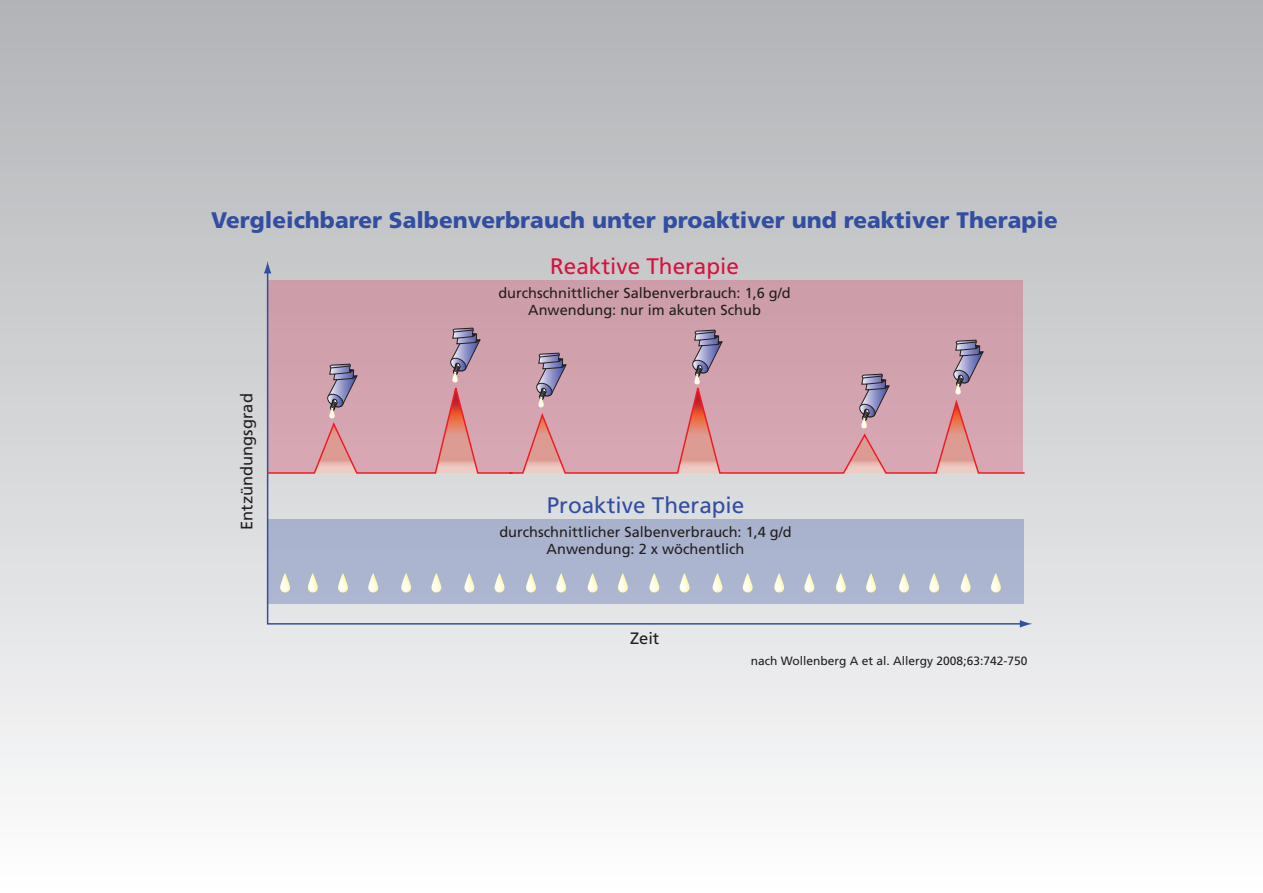
<style>
.page{position:relative;width:1263px;height:893px;background:#fff}
.page>*{position:absolute;margin:0;border:0;box-sizing:border-box;transform-origin:0 0}
.t1{font:900 22.5px "Frutiger";color:#324ea1}
.t2{font:22.5px "Frutiger";color:#324ea1}
.t3{font:22.5px "Frutiger";color:#d7123e}
.t4{font:16.5px "Frutiger";color:#231f20}
.t5{font:14.55px/17.4px "Frutiger";color:#231f20;text-align:center}
.t6{font:12px "Frutiger";color:#231f20}
</style>
<div class="page">
<div style="left:0;top:0;width:1263px;height:893px;background:linear-gradient(to bottom,#b1b3b6,#fdfdfe)"></div>
<svg style="left:266px;top:269px;width:758px;height:356px;background:#c5b7c5"></svg>
<svg style="left:1020px;top:620px;width:12px;height:8px"></svg>
<svg style="left:264px;top:261px;width:7px;height:12px"></svg>
<svg style="left:266px;top:382px;width:760px;height:92px;background:#d6a0aa"></svg>
<svg style="left:280px;top:573px;width:10px;height:19px"></svg>
<svg style="left:308px;top:573px;width:10px;height:19px"></svg>
<svg style="left:338px;top:573px;width:10px;height:19px"></svg>
<svg style="left:368px;top:573px;width:10px;height:19px"></svg>
<svg style="left:401px;top:573px;width:10px;height:19px"></svg>
<svg style="left:431px;top:573px;width:10px;height:19px"></svg>
<svg style="left:464px;top:573px;width:10px;height:19px"></svg>
<svg style="left:494px;top:573px;width:10px;height:19px"></svg>
<svg style="left:526px;top:573px;width:10px;height:19px"></svg>
<svg style="left:556px;top:573px;width:10px;height:19px"></svg>
<svg style="left:588px;top:573px;width:10px;height:19px"></svg>
<svg style="left:618px;top:573px;width:10px;height:19px"></svg>
<svg style="left:649px;top:573px;width:10px;height:19px"></svg>
<svg style="left:679px;top:573px;width:10px;height:19px"></svg>
<svg style="left:712px;top:573px;width:10px;height:19px"></svg>
<svg style="left:743px;top:573px;width:10px;height:19px"></svg>
<svg style="left:774px;top:573px;width:10px;height:19px"></svg>
<svg style="left:804px;top:573px;width:10px;height:19px"></svg>
<svg style="left:836px;top:573px;width:10px;height:19px"></svg>
<svg style="left:866px;top:573px;width:10px;height:19px"></svg>
<svg style="left:899px;top:573px;width:10px;height:19px"></svg>
<svg style="left:929px;top:573px;width:10px;height:19px"></svg>
<svg style="left:961px;top:573px;width:10px;height:19px"></svg>
<svg style="left:991px;top:573px;width:10px;height:19px"></svg>
<svg style="left:327px;top:364px;width:31px;height:55px;background:#a48ea4"></svg>
<svg style="left:450px;top:328px;width:31px;height:55px;background:#a38da3"></svg>
<svg style="left:536px;top:353px;width:31px;height:55px;background:#a48ea4"></svg>
<svg style="left:692px;top:330px;width:31px;height:55px;background:#a38da3"></svg>
<svg style="left:859px;top:374px;width:31px;height:55px;background:#a48ea5"></svg>
<svg style="left:953px;top:340px;width:31px;height:55px;background:#a38da4"></svg>
<h1 class="t1" style="left:211px;top:206px;width:848px">Vergleichbarer Salbenverbrauch unter proaktiver und reaktiver Therapie</h1>
<p class="t4" style="left:237px;top:530px;width:138px;rotate:-90deg">Entzündungsgrad</p>
<h1 class="t3" style="left:550px;top:253px;width:190px">Reaktive Therapie</h1>
<p class="t5" style="left:498px;top:284px;width:294px">durchschnittlicher Salbenverbrauch: 1,6 g/d<br>Anwendung: nur im akuten Schub</p>
<h1 class="t2" style="left:547px;top:492px;width:199px">Proaktive Therapie</h1>
<p class="t5" style="left:499px;top:523px;width:294px">durchschnittlicher Salbenverbrauch: 1,4 g/d<br>Anwendung: 2 x wöchentlich</p>
<p class="t4" style="left:630px;top:629px;width:31px">Zeit</p>
<p class="t6" style="left:751px;top:653px;width:278px">nach Wollenberg A et al. Allergy 2008;63:742-750</p>
</div>
